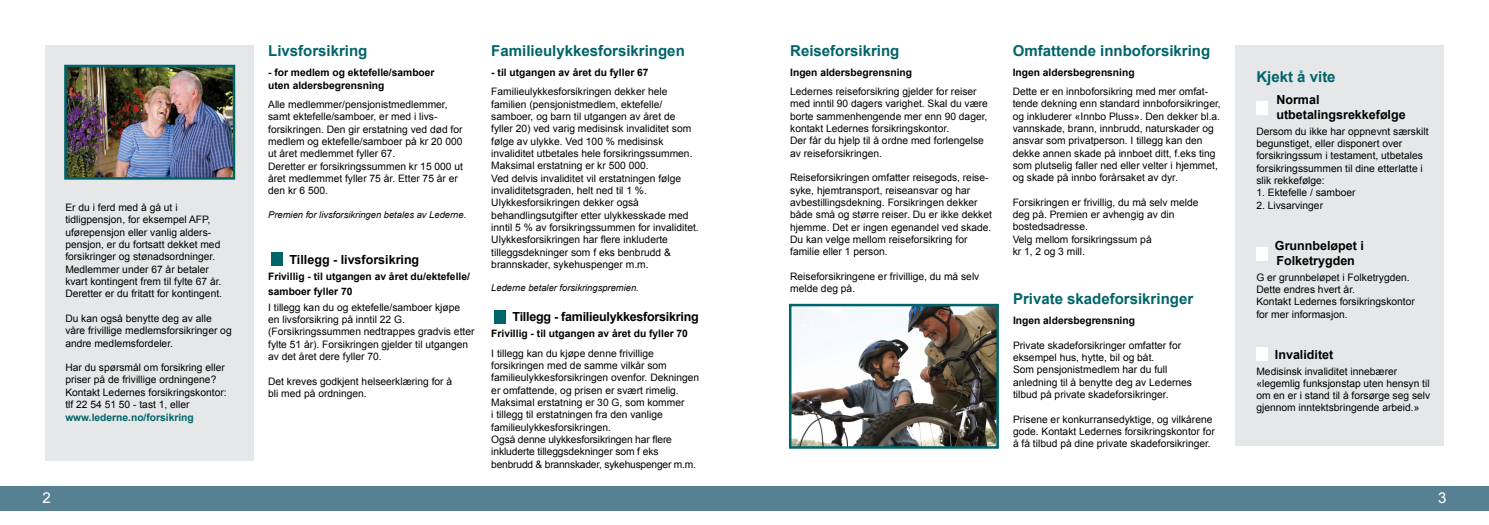
<style>
.page{position:relative;width:1489px;height:525px;background:#fff}
.page>*{position:absolute;margin:0;border:0;box-sizing:border-box;transform-origin:0 0}
.sort_overskrift{font:700 15px "Arial";color:#006469}
.sort_overskrift-2{font:15px "Arial";color:#fff}
.miniheading{font:700 12.5px/15px "Arial";color:#000}
.miniheading-2{font:700 12.5px "Arial";letter-spacing:-.02em;color:#000}
.Brød{font:10.25px/12.2px "Arial";color:#000}
.sort_overskrift-3{font:700 10.25px/12.5px "Arial";color:#000}
.miniheading-3{font:700 10.25px/15px "Arial";color:#000}
.Brød-2{font:700 10.25px "Arial";color:#000}
.leveres_av{font:italic 9.38px "Arial";color:#000}
.s1{font-weight:700;color:#006469}
</style>
<div class="page">
<div style="left:0;top:485px;width:1488px;height:25px;background:#578193"></div>
<div style="left:1235px;top:45px;width:208px;height:400px;background:#e6e7e8"></div>
<div style="left:494px;top:310px;width:11px;height:13px;background:#006469"></div>
<div style="left:45px;top:45px;width:208px;height:415px;background:#e6e7e8"></div>
<div style="left:1256px;top:101px;width:11px;height:14px;background:#fff"></div>
<div style="left:1256px;top:247px;width:11px;height:14px;background:#fff"></div>
<div style="left:1256px;top:347px;width:11px;height:14px;background:#fff"></div>
<div style="left:271px;top:252px;width:11px;height:14px;background:#006469"></div>
<img style="left:792px;top:306px;width:203px;height:139px">
<div style="left:789px;top:303px;width:209px;height:145px;border:2px solid #006469"></div>
<img style="left:67px;top:68px;width:165px;height:108px">
<div style="left:64px;top:65px;width:171px;height:114px;border:2px solid #006469"></div>
<p class="Brød" style="left:65px;top:201px;width:158px">Er du i ferd med å gå ut i tidligpensjon, for eksempel AFP, uførepensjon eller vanlig alders&shy;pensjon, er du fortsatt dekket med forsikringer og stønadsordninger.<br>Medlemmer under 67 år betaler kvart kontingent frem til fylte 67 år.<br>Deretter er du fritatt for kontingent.</p>
<p class="Brød" style="left:65px;top:312px;width:168px">Du kan også benytte deg av alle våre frivillige medlemsforsikringer og andre medlemsfordeler.</p>
<p class="Brød" style="left:65px;top:361px;width:163px">Har du spørsmål om forsikring eller priser på de frivillige ordningene?<br>Kontakt Ledernes forsikringskontor: tlf 22 54 51 50 - tast 1, eller <span class="s1">www.lederne.no/forsikring</span></p>
<p class="sort_overskrift" style="left:268px;top:41px;width:101px">Livsforsikring</p>
<p class="sort_overskrift-3" style="left:268px;top:66px;width:168px">- for medlem og ektefelle/samboer uten aldersbegrensning</p>
<p class="Brød" style="left:268px;top:98px;width:196px">Alle medlemmer/pensjonistmedlemmer, samt ektefelle/samboer, er med i livs&shy;forsikringen. Den gir erstatning ved død for medlem og ektefelle/samboer på kr 20 000 ut året medlemmet fyller 67.<br>Deretter er forsikringssummen kr 15 000 ut året medlemmet fyller 75 år. Etter 75 år er den kr 6 500.</p>
<p class="leveres_av" style="left:268px;top:208px;width:199px">Premien for livsforsikringen betales av Lederne.</p>
<p class="miniheading" style="left:289px;top:252px;width:131px">Tillegg - livsforsikring</p>
<p class="miniheading-3" style="left:268px;top:269px;width:203px">Frivillig - til utgangen av året du/ektefelle/ samboer fyller 70</p>
<p class="Brød" style="left:268px;top:301px;width:208px">I tillegg kan du og ektefelle/samboer kjøpe<br>en livsforsikring på inntil 22 G. (Forsikringssummen nedtrappes gradvis etter fylte 51 år). Forsikringen gjelder til utgangen av det året dere fyller 70.</p>
<p class="Brød" style="left:268px;top:375px;width:185px">Det kreves godkjent helseerklæring for å bli med på ordningen.</p>
<p class="sort_overskrift" style="left:491px;top:41px;width:195px">Familieulykkesforsikringen</p>
<p class="sort_overskrift-3" style="left:491px;top:66px;width:159px">- til utgangen av året du fyller 67</p>
<p class="Brød" style="left:491px;top:86px;width:203px">Familieulykkesforsikringen dekker hele familien (pensjonistmedlem, ektefelle/ samboer, og barn til utgangen av året de fyller 20) ved varig medisinsk invaliditet som følge av ulykke. Ved 100 % medisinsk invaliditet utbetales hele forsikringssummen.<br>Maksimal erstatning er kr 500 000.</p>
<p class="Brød" style="left:491px;top:172px;width:209px">Ved delvis invaliditet vil erstatningen følge invaliditetsgraden, helt ned til 1 %.<br>Ulykkesforsikringen dekker også behandlingsutgifter etter ulykkesskade med inntil 5 % av forsikringssummen for invaliditet.</p>
<p class="Brød" style="left:491px;top:233px;width:181px">Ulykkesforsikringen har flere inkluderte tilleggsdekninger som f eks benbrudd &amp; brannskader, sykehuspenger m.m.</p>
<p class="leveres_av" style="left:491px;top:282px;width:149px">Lederne betaler forsikringspremien.</p>
<p class="miniheading-2" style="left:512px;top:308px;width:188px">Tillegg - familieulykkesforsikring</p>
<p class="sort_overskrift-3" style="left:491px;top:327px;width:198px">Frivillig - til utgangen av året du fyller 70</p>
<p class="Brød" style="left:491px;top:347px;width:209px">I tillegg kan du kjøpe denne frivillige forsikringen med de samme vilkår som familieulykkesforsikringen ovenfor. Dekningen er omfattende, og prisen er svært rimelig.<br>Maksimal erstatning er 30 G, som kommer<br>i tillegg til erstatningen fra den vanlige familieulykkesforsikringen.</p>
<p class="Brød" style="left:491px;top:433px;width:206px">Også denne ulykkesforsikringen har flere inkluderte tilleggsdekninger som f eks benbrudd &amp; brannskader, sykehuspenger m.m.</p>
<p class="sort_overskrift" style="left:790px;top:41px;width:111px">Reiseforsikring</p>
<p class="sort_overskrift-3" style="left:790px;top:66px;width:123px">Ingen aldersbegrensning</p>
<p class="Brød" style="left:790px;top:85px;width:199px">Ledernes reiseforsikring gjelder for reiser med inntil 90 dagers varighet. Skal du være borte sammenhengende mer enn 90 dager, kontakt Ledernes forsikringskontor.<br>Der får du hjelp til å ordne med forlengelse av reiseforsikringen.</p>
<p class="Brød" style="left:790px;top:172px;width:203px">Reiseforsikringen omfatter reisegods, reise&shy;syke, hjemtransport, reiseansvar og har avbestillingsdekning. Forsikringen dekker både små og større reiser. Du er ikke dekket hjemme. Det er ingen egenandel ved skade.<br>Du kan velge mellom reiseforsikring for familie eller 1 person.</p>
<p class="Brød" style="left:790px;top:270px;width:191px">Reiseforsikringene er frivillige, du må selv melde deg på.</p>
<p class="sort_overskrift" style="left:1012px;top:41px;width:199px">Omfattende innboforsikring</p>
<p class="sort_overskrift-3" style="left:1012px;top:66px;width:123px">Ingen aldersbegrensning</p>
<p class="Brød" style="left:1012px;top:85px;width:209px">Dette er en innboforsikring med mer omfat&shy;tende dekning enn standard innboforsikringer, og inkluderer «Innbo Pluss». Den dekker bl.a. vannskade, brann, innbrudd, naturskader og ansvar som privatperson. I tillegg kan den dekke annen skade på innboet ditt, f.eks ting som plutselig faller ned eller velter i hjemmet, og skade på innbo forårsaket av dyr.</p>
<p class="Brød" style="left:1012px;top:196px;width:187px">Forsikringen er frivillig, du må selv melde deg på. Premien er avhengig av din bostedsadresse.<br>Velg mellom forsikringssum på<br>kr 1, 2 og 3 mill.</p>
<p class="sort_overskrift" style="left:1012px;top:289px;width:182px">Private skadeforsikringer</p>
<p class="Brød-2" style="left:1012px;top:313px;width:123px">Ingen aldersbegrensning</p>
<p class="Brød" style="left:1012px;top:339px;width:170px">Private skadeforsikringer omfatter for eksempel hus, hytte, bil og båt.</p>
<p class="Brød" style="left:1012px;top:363px;width:180px">Som pensjonistmedlem har du full anledning til å benytte deg av Ledernes tilbud på private skadeforsikringer.</p>
<p class="Brød" style="left:1012px;top:413px;width:203px">Prisene er konkurransedyktige, og vilkårene gode. Kontakt Ledernes forsikringskontor for å få tilbud på dine private skadeforsikringer.</p>
<p class="sort_overskrift" style="left:1256px;top:67px;width:81px">Kjekt å vite</p>
<p class="miniheading" style="left:1276px;top:92px;width:131px">Normal utbetalingsrekkefølge</p>
<p class="Brød" style="left:1256px;top:125px;width:174px">Dersom du ikke har oppnevnt særskilt begunstiget, eller disponert over forsikringssum i testament, utbetales forsikringssummen til dine etterlatte i slik rekkefølge:</p>
<p class="Brød" style="left:1256px;top:187px;width:101px">1. Ektefelle / samboer</p>
<p class="Brød" style="left:1256px;top:199px;width:68px">2. Livsarvinger</p>
<p class="miniheading" style="left:1274px;top:238px;width:90px">Grunnbeløpet i<br>Folketrygden</p>
<p class="Brød" style="left:1256px;top:271px;width:155px">G er grunnbeløpet i Folketrygden.</p>
<p class="Brød" style="left:1256px;top:283px;width:160px">Dette endres hvert år.<br>Kontakt Ledernes forsikringskontor for mer informasjon.</p>
<p class="miniheading" style="left:1274px;top:347px;width:60px">Invaliditet</p>
<p class="Brød" style="left:1256px;top:364px;width:175px">Medisinsk invaliditet innebærer «legemlig funksjonstap uten hensyn til om en er i stand til å forsørge seg selv gjennom inntektsbringende arbeid.»</p>
<p class="sort_overskrift-2" style="left:43px;top:487px;width:10px">2</p>
<h1 class="sort_overskrift-2" style="left:1437px;top:488px;width:10px">3</h1>
</div>
